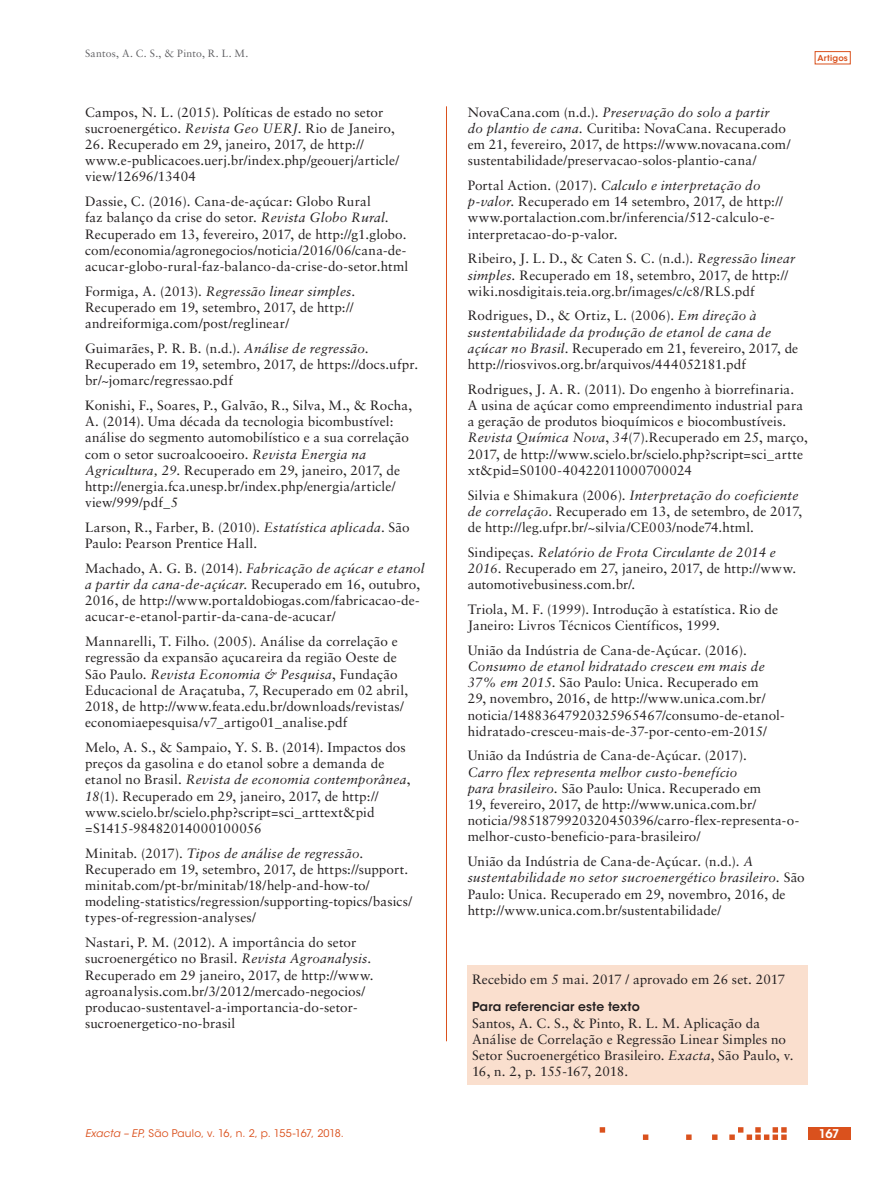
<style>
.page{position:relative;width:893px;height:1191px;background:#fff}
.page>*{position:absolute;margin:0;border:0;box-sizing:border-box;transform-origin:0 0}
.ex_Referencias{font:13.5px/16.2px "Sabon LT Std";letter-spacing:.01em;color:#231f20}
.ex_Tabela_-_titulo{font:600 12.3px "ITC Avant Garde Std";letter-spacing:.015em;color:#231f20}
.t1{font:600 12px "ITC Avant Garde Std";color:#fff}
.t2{font:10.5px "ITC Avant Garde Std";letter-spacing:.015em;color:#da511d}
.t3{font:10.5px "Sabon LT Std";letter-spacing:.02em;color:#636366}
.t4{font:600 8.25px "ITC Avant Garde Std";letter-spacing:.025em;color:#da511d}
.s1{font-style:italic}
</style>
<div class="page">
<svg style="left:600px;top:1127px;width:187px;height:13px"></svg>
<div style="left:815px;top:51px;width:35px;height:13px;border:1px solid #da511d"></div>
<div style="left:808px;top:1127px;width:42px;height:13px;background:#da511d"></div>
<hr style="left:446px;top:106px;width:1px;height:935px;background:#da511d">
<div style="left:468px;top:965px;width:340px;height:119px;background:#fadfce"></div>
<p class="t3" style="left:85px;top:47px;width:165px">Santos, A. C. S., &amp; Pinto, R. L. M.</p>
<p class="ex_Referencias" style="left:85px;top:104px;width:311px">Campos, N. L. (2015). Políticas de estado no setor sucroenergético. <span class="s1">Revista Geo UERJ.</span> Rio de Janeiro,</p>
<p class="ex_Referencias" style="left:85px;top:136px;width:316px">26. Recuperado em 29, janeiro, 2017, de http:// www.e-publicacoes.uerj.br/index.php/geouerj/article/ view/12696/13404</p>
<p class="ex_Referencias" style="left:85px;top:193px;width:325px">Dassie, C. (2016). Cana-de-açúcar: Globo Rural<br>faz balanço da crise do setor. <span class="s1">Revista Globo Rural.<br></span>Recuperado em 13, fevereiro, 2017, de http://g1.globo. com/economia/agronegocios/noticia/2016/06/cana-de&shy;acucar-globo-rural-faz-balanco-da-crise-do-setor.html</p>
<p class="ex_Referencias" style="left:85px;top:283px;width:272px">Formiga, A. (2013). <span class="s1">Regressão linear simples.<br></span>Recuperado em 19, setembro, 2017, de http:// andreiformiga.com/post/reglinear/</p>
<p class="ex_Referencias" style="left:85px;top:340px;width:335px">Guimarães, P. R. B. (n.d.). <span class="s1">Análise de regressão.<br></span>Recuperado em 19, setembro, 2017, de https://docs.ufpr. br/~jomarc/regressao.pdf</p>
<p class="ex_Referencias" style="left:85px;top:397px;width:329px">Konishi, F., Soares, P., Galvão, R., Silva, M., &amp; Rocha, A. (2014). Uma década da tecnologia bicombustível: análise do segmento automobilístico e a sua correlação com o setor sucroalcooeiro. <span class="s1">Revista Energia na Agricultura, 29.</span> Recuperado em 29, janeiro, 2017, de http://energia.fca.unesp.br/index.php/energia/article/ view/999/pdf_5</p>
<p class="ex_Referencias" style="left:85px;top:519px;width:326px">Larson, R., Farber, B. (2010). <span class="s1">Estatística aplicada</span>. São<br>Paulo: Pearson Prentice Hall.</p>
<p class="ex_Referencias" style="left:85px;top:560px;width:341px">Machado, A. G. B. (2014). <span class="s1">Fabricação de açúcar e etanol a partir da cana-de-açúcar</span>. Recuperado em 16, outubro, 2016, de http://www.portaldobiogas.com/fabricacao-de&shy;acucar-e-etanol-partir-da-cana-de-acucar/</p>
<p class="ex_Referencias" style="left:85px;top:633px;width:325px">Mannarelli, T. Filho. (2005). Análise da correlação e regressão da expansão açucareira da região Oeste de São Paulo. <span class="s1">Revista Economia &amp; Pesquisa</span>, Fundação Educacional de Araçatuba, <span class="s1">7</span>, Recuperado em 02 abril, 2018, de http://www.feata.edu.br/downloads/revistas/ economiaepesquisa/v7_artigo01_analise.pdf</p>
<p class="ex_Referencias" style="left:85px;top:739px;width:327px">Melo, A. S., &amp; Sampaio, Y. S. B. (2014). Impactos dos preços da gasolina e do etanol sobre a demanda de etanol no Brasil. <span class="s1">Revista de economia contemporânea</span>, <span class="s1">18</span>(1)<span class="s1">.</span> Recuperado em 29, janeiro, 2017, de http:// www.scielo.br/scielo.php?script=sci_arttext&amp;pid =S1415-98482014000100056</p>
<p class="ex_Referencias" style="left:85px;top:844px;width:329px">Minitab. (2017). <span class="s1">Tipos de análise de regressão.<br></span>Recuperado em 19, setembro, 2017, de https://support. minitab.com/pt-br/minitab/18/help-and-how-to/ modeling-statistics/regression/supporting-topics/basics/ types-of-regression-analyses/</p>
<p class="ex_Referencias" style="left:85px;top:934px;width:290px">Nastari, P. M. (2012). A importância do setor sucroenergético no Brasil. <span class="s1">Revista Agroanalysis</span>.<br>Recuperado em 29 janeiro, 2017, de http://www. agroanalysis.com.br/3/2012/mercado-negocios/ producao-sustentavel-a-importancia-do-setor&shy;sucroenergetico-no-brasil</p>
<p class="t4" style="left:817px;top:53px;width:32px">Artigos</p>
<p class="ex_Referencias" style="left:468px;top:104px;width:324px">NovaCana.com (n.d.). <span class="s1">Preservação do solo a partir<br>do plantio de cana.</span> Curitiba: NovaCana. Recuperado em 21, fevereiro, 2017, de https://www.novacana.com/ sustentabilidade/preservacao-solos-plantio-cana/</p>
<p class="ex_Referencias" style="left:468px;top:177px;width:317px">Portal Action. (2017). <span class="s1">Calculo e interpretação do p-valor.</span> Recuperado em 14 setembro, 2017, de http:// www.portalaction.com.br/inferencia/512-calculo-e&shy;interpretacao-do-p-valor.</p>
<p class="ex_Referencias" style="left:468px;top:250px;width:329px">Ribeiro, J. L. D., &amp; Caten S. C. (n.d.). <span class="s1">Regressão linear simples.</span> Recuperado em 18, setembro, 2017, de http:// wiki.nosdigitais.teia.org.br/images/c/c8/RLS.pdf</p>
<p class="ex_Referencias" style="left:468px;top:307px;width:332px">Rodrigues, D., &amp; Ortiz, L. (2006). <span class="s1">Em direção à sustentabilidade da produção de etanol de cana de açúcar no Brasil</span>. Recuperado em 21, fevereiro, 2017, de http://riosvivos.org.br/arquivos/444052181.pdf</p>
<p class="ex_Referencias" style="left:468px;top:381px;width:342px">Rodrigues, J. A. R. (2011). Do engenho à biorrefinaria.<br>A usina de açúcar como empreendimento industrial para a geração de produtos bioquímicos e biocombustíveis.<br><span class="s1">Revista Química Nova</span>, <span class="s1">34</span>(7).Recuperado em 25, março, 2017, de http://www.scielo.br/scielo.php?script=sci_artte xt&amp;pid=S0100-40422011000700024</p>
<p class="ex_Referencias" style="left:468px;top:486px;width:336px">Silvia e Shimakura (2006). <span class="s1">Interpretação do coeficiente de correlação.</span> Recuperado em 13, de setembro, de 2017, de http://leg.ufpr.br/~silvia/CE003/node74.html.</p>
<p class="ex_Referencias" style="left:468px;top:544px;width:330px">Sindipeças. <span class="s1">Relatório de Frota Circulante de 2014 e<br>2016</span>. Recuperado em 27, janeiro, 2017, de http://www. automotivebusiness.com.br/.</p>
<p class="ex_Referencias" style="left:468px;top:601px;width:312px">Triola, M. F. (1999). Introdução à estatística. Rio de<br>Janeiro: Livros Técnicos Científicos, 1999.</p>
<p class="ex_Referencias" style="left:468px;top:642px;width:318px">União da Indústria de Cana-de-Açúcar. (2016).<br><span class="s1">Consumo de etanol hidratado cresceu em mais de 37% em 2015</span>. São Paulo: Unica. Recuperado em<br>29, novembro, 2016, de http://www.unica.com.br/ noticia/14883647920325965467/consumo-de-etanol&shy;hidratado-cresceu-mais-de-37-por-cento-em-2015/</p>
<p class="ex_Referencias" style="left:468px;top:747px;width:333px">União da Indústria de Cana-de-Açúcar. (2017).<br><span class="s1">Carro flex representa melhor custo-benefício<br>para brasileiro.</span> São Paulo: Unica. Recuperado em<br>19, fevereiro, 2017, de http://www.unica.com.br/ noticia/9851879920320450396/carro-flex-representa-o&shy;melhor-custo-beneficio-para-brasileiro/</p>
<p class="ex_Referencias" style="left:468px;top:853px;width:339px">União da Indústria de Cana-de-Açúcar. (n.d.). <span class="s1">A sustentabilidade no setor sucroenergético brasileiro.</span> São Paulo: Unica. Recuperado em 29, novembro, 2016, de http://www.unica.com.br/sustentabilidade/</p>
<p class="ex_Referencias" style="left:472px;top:970px;width:315px">Recebido em 5 mai. 2017 / aprovado em 26 set. 2017</p>
<p class="ex_Tabela_-_titulo" style="left:472px;top:999px;width:169px">Para referenciar este texto</p>
<p class="ex_Referencias" style="left:472px;top:1014px;width:323px">Santos, A. C. S., &amp; Pinto, R. L. M. Aplicação da Análise de Correlação e Regressão Linear Simples no Setor Sucroenergético Brasileiro. <span class="s1">Exacta</span>, São Paulo, v.<br>16, n. 2, p. 155-167, 2018.</p>
<p class="t2" style="left:85px;top:1127px;width:260px"><span class="s1">Exacta – EP</span>, São Paulo, v. 16, n. 2, p. 155-167, 2018.</p>
<p class="t1" style="left:819px;top:1126px;width:22px">167</p>
</div>
